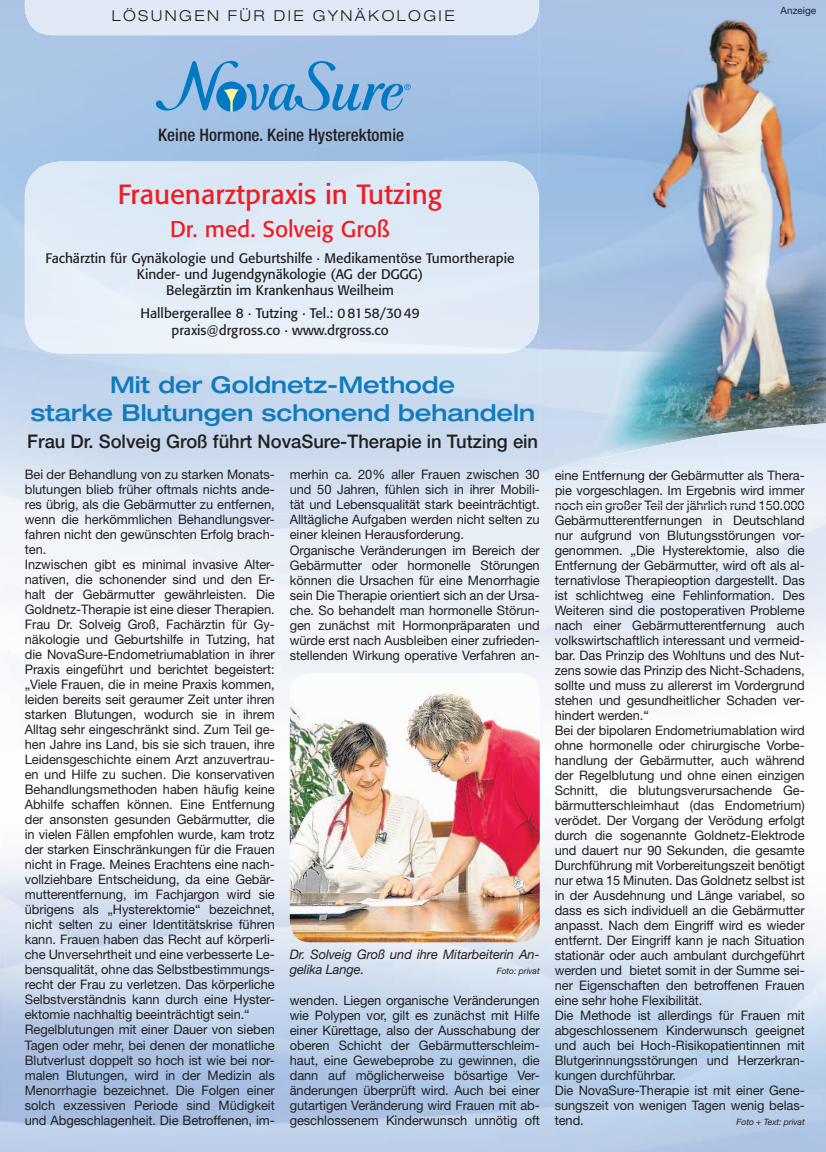
<style>
.page{position:relative;width:826px;height:1152px;background:#fff}
.page>*{position:absolute;margin:0;border:0;box-sizing:border-box;transform-origin:0 0}
.t1{font:27.5px "Formata";color:#ee1d23}
.t2{font:500 expanded 23.12px/27.5px "Helvetica Neue";color:#0f7abc;text-align:center}
.t3{font:22.5px "Formata";color:#ee1d23}
.t4{font:500 18.75px "Helvetica Neue";color:#231f20}
.t5{font:500 condensed 17.25px "Helvetica Neue LT Std";color:#231f20}
.t6{font:300 expanded 15px "Helvetica Neue";letter-spacing:.16em;color:#231f20}
.t7{font:13.75px/16.2px "Formata";color:#231f20;text-align:center}
.t8{font:13.12px/15px "Helvetica Neue";letter-spacing:-.005em;color:#231f20}
.t9{font:italic 13.12px/15px "Helvetica Neue";letter-spacing:-.005em;color:#231f20}
.t10{font:10px "Helvetica Neue";color:#231f20}
.t11{font:italic 8.75px "Helvetica Neue";letter-spacing:-.005em;color:#231f20}
.s1{color:#242021}
.s2{color:#252122}
</style>
<div class="page">
<img style="left:0;top:514px;width:826px;height:425px">
<div style="left:0;top:0;width:540px;height:171px;background:#a4c2e5"></div>
<img style="left:0;top:171px;width:37px;height:343px">
<div style="left:290px;top:470px;width:249px;height:9px;background:#d3dff0"></div>
<div style="left:555px;top:505px;width:249px;height:8px;background:#ebf0f7"></div>
<img style="left:0;top:939px;width:826px;height:213px">
<div style="left:25px;top:0;width:514px;height:35px;background:#e0e9f5"></div>
<img style="left:540px;top:0;width:286px;height:505px">
<div style="left:555px;top:470px;width:198px;height:13px;background:#e6edf6"></div>
<div style="left:555px;top:486px;width:249px;height:12px;background:#e9eff7"></div>
<svg style="left:156px;top:61px;width:254px;height:52px;background:#7db0db"></svg>
<img style="left:290px;top:673px;width:249px;height:269px;border-radius:20px">
<p class="t6" style="left:112px;top:10px;width:344px">LÖSUNGEN FÜR DIE GYNÄKOLOGIE</p>
<p class="t10" style="left:780px;top:6px;width:37px">Anzeige</p>
<h3 class="t5" style="left:158px;top:125px;width:247px">Keine Hormone. Keine Hysterektomie</h3>
<h1 class="t1" style="left:118px;top:182px;width:326px">Frauenarztpraxis in Tutzing</h1>
<h3 class="t3" style="left:170px;top:219px;width:221px">Dr. med. Solveig Groß</h3>
<p class="t7" style="left:45px;top:251px;width:471px">Fachärztin für Gynäkologie und Geburtshilfe · Medikamentöse Tumortherapie<br>Kinder- und Jugendgynäkologie (AG der DGGG)<br>Belegärztin im Krankenhaus Weilheim</p>
<p class="t7" style="left:140px;top:306px;width:281px">Hallbergerallee 8 · Tutzing · Tel.: 0 8158/30 49 praxis@drgross.co · www.drgross.co</p>
<h2 class="t2" style="left:31px;top:373px;width:506px">Mit der Goldnetz-Methode<br>starke Blutungen schonend behandeln</h2>
<h3 class="t4" style="left:27px;top:434px;width:512px">Frau Dr. Solveig Groß führt NovaSure-Therapie in Tutzing ein</h3>
<p class="t8" style="left:25px;top:468px;width:251px">Bei der Behandlung von zu starken Monats&shy;blutungen blieb früher oftmals nichts ande&shy;res übrig, als die Gebärmutter zu entfernen, wenn die herkömmlichen Behandlungsver&shy;fahren nicht den gewünschten Erfolg brach&shy;ten.<br>Inzwischen gibt es minimal invasive Alter&shy;nativen, die schonender sind und den Er&shy;halt der Gebärmutter gewährleisten. Die Goldnetz-Therapie ist eine dieser Therapien.<br>Frau Dr. Solveig Groß, Fachärztin für Gy&shy;näkologie und Geburtshilfe in Tutzing, hat die NovaSure-Endometriumablation in ihrer Praxis eingeführt und berichtet begeistert: „Viele Frauen, die in meine Praxis kommen, leiden bereits seit geraumer Zeit unter ihren starken Blutungen, wodurch sie in ihrem Alltag sehr eingeschränkt sind. Zum Teil ge&shy;hen Jahre ins Land, bis sie sich trauen, ihre Leidensgeschichte einem Arzt anzuvertrau&shy;en und Hilfe zu suchen. Die konservativen Behandlungsmethoden haben häufig keine Abhilfe schaffen können. Eine Entfernung der ansonsten gesunden Gebärmutter, die in vielen Fällen empfohlen wurde, kam trotz der starken Einschränkungen für die Frauen nicht in Frage. Meines Erachtens eine nach&shy;vollziehbare Entscheidung, da eine Gebär&shy;mutterentfernung, im Fachjargon wird sie übrigens als „Hysterektomie“ bezeichnet, nicht selten zu einer Identitätskrise führen kann. Frauen haben das Recht auf körperli&shy;che Unversehrtheit und eine verbesserte Le&shy;bensqualität, ohne das Selbstbestimmungs&shy;recht der Frau zu verletzen. Das körperliche Selbstverständnis kann durch eine Hyster&shy;ektomie nachhaltig beeinträchtigt sein.“ Regelblutungen mit einer Dauer von sieben Tagen oder mehr, bei denen der monatliche Blutverlust doppelt so hoch ist wie bei nor&shy;malen Blutungen, wird in der Medizin als Menorrhagie bezeichnet. Die Folgen einer solch exzessiven Periode sind Müdigkeit und Abgeschlagenheit. Die Betroffenen, im-</p>
<p class="t8" style="left:290px;top:468px;width:251px">merhin ca. 20% aller Frauen zwischen 30 und 50 Jahren, fühlen sich in ihrer Mobili&shy;tät und Lebensqualität stark beeinträchtigt.<br>Alltägliche Aufgaben werden nicht selten zu einer kleinen Herausforderung.<br>Organische Veränderungen im Bereich der Gebärmutter oder hormonelle Störungen können die Ursachen für eine Menorrhagie sein Die Therapie orientiert sich an der Ursa&shy;che. So behandelt man hormonelle Störun&shy;gen zunächst mit Hormonpräparaten und würde erst nach Ausbleiben einer zufrieden&shy;stellenden Wirkung operative Verfahren an-</p>
<p class="t9" style="left:290px;top:948px;width:251px">Dr. Solveig Groß und ihre Mitarbeiterin An&shy;gelika Lange.</p>
<p class="t11" style="left:497px;top:968px;width:44px">Foto: privat</p>
<p class="t8" style="left:290px;top:994px;width:251px;text-align:justify">wenden. Liegen organische Veränderungen wie Polypen vor, gilt es zunächst mit Hilfe einer Kürettage, also der Ausschabung der oberen Schicht der Gebärmutterschleim&shy;haut, eine Gewebeprobe zu gewinnen, die dann auf möglicherweise bösartige Ver&shy;änderungen überprüft wird. Auch bei einer gutartigen Veränderung wird Frauen mit ab&shy;geschlossenem Kinderwunsch unnötig oft</p>
<p class="t8" style="left:554px;top:469px;width:251px">eine <span class="s1">E</span><span class="s2">ntfe</span><span class="s1">rnung</span> <span class="s2">de</span><span class="s1">r</span> <span class="s2">Gebä</span>rmutter als Thera-</p>
<p class="t8" style="left:554px;top:499px;width:251px;text-indent:225px">.<br>Gebärmutterentfernungen in Deutschland nur aufgrund von Blutungsstörungen vor&shy;genommen. „Die Hysterektomie, also die Entfernung der Gebärmutter, wird oft als al&shy;ternativlose Therapieoption dargestellt. Das ist schlichtweg eine Fehlinformation. Des Weiteren sind die postoperativen Probleme nach einer Gebärmutterentfernung auch volkswirtschaftlich interessant und vermeid&shy;bar. Das Prinzip des Wohltuns und des Nut&shy;zens sowie das Prinzip des Nicht-Schadens, sollte und muss zu allererst im Vordergrund stehen und gesundheitlicher Schaden ver&shy;hindert werden.“<br>Bei der bipolaren Endometriumablation wird ohne hormonelle oder chirurgische Vorbe&shy;handlung der Gebärmutter, auch während der Regelblutung und ohne einen einzigen Schnitt, die blutungsverursachende Ge&shy;bärmutterschleimhaut (das Endometrium) verödet. Der Vorgang der Verödung erfolgt durch die sogenannte Goldnetz-Elektrode und dauert nur 90 Sekunden, die gesamte Durchführung mit Vorbereitungszeit benötigt nur etwa 15 Minuten. Das Goldnetz selbst ist in der Ausdehnung und Länge variabel, so dass es sich individuell an die Gebärmutter anpasst. Nach dem Eingriff wird es wieder entfernt. Der Eingriff kann je nach Situation stationär oder auch ambulant durchgeführt werden und bietet somit in der Summe sei&shy;ner Eigenschaften den betroffenen Frauen eine sehr hohe Flexibilität.<br>Die Methode ist allerdings für Frauen mit abgeschlossenem Kinderwunsch geeignet und auch bei Hoch-Risikopatientinnen mit Blutgerinnungsstörungen und Herzerkran&shy;kungen durchführbar.<br>Die NovaSure-Therapie ist mit einer Gene&shy;sungszeit von wenigen Tagen wenig belas&shy;tend.</p>
<p class="t8" style="left:554px;top:484px;width:251px">pie vorgeschlagen. Im Ergebnis wird immer noch ein großer Teil der jährlich rund 150 000</p>
<p class="t11" style="left:736px;top:1119px;width:70px">Foto + Text: privat</p>
</div>
